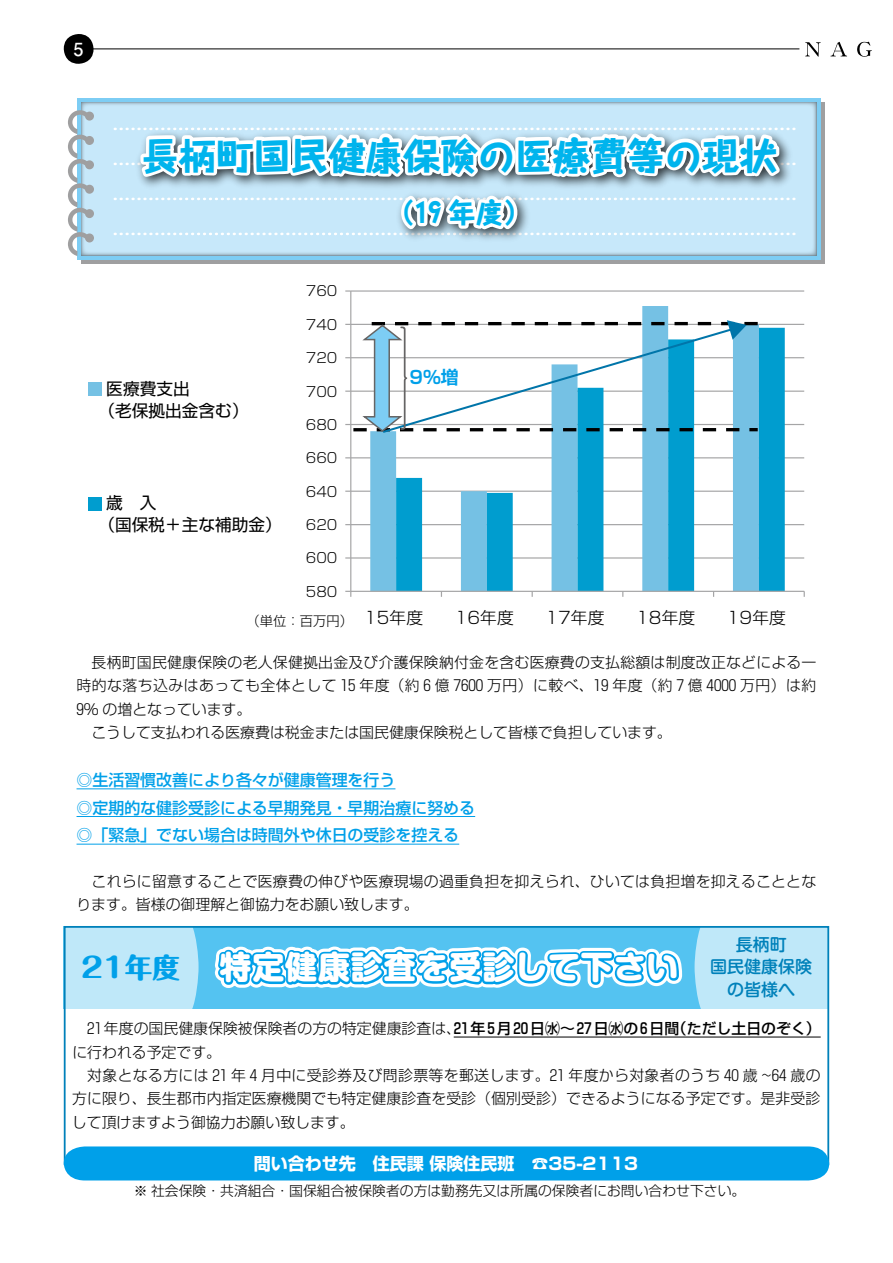
<style>
.page{position:relative;width:893px;height:1263px;background:#fff}
.page>*{position:absolute;margin:0;border:0;box-sizing:border-box;transform-origin:0 0}
.t1{font:800 37.35px "Taka Hand Std";color:#00a0e9}
.t2{font:800 31.95px "Shin M Go Pro";letter-spacing:.03em;color:#fff}
.t3{font:800 27.6px "Maru Fo Pro";color:#00a0e9}
.t4{font:800 27.45px "Taka Hand Std";color:#00a0e9}
.t5{font:700 18px "Futo Go B101 Pr 5";color:#fff}
.t6{font:700 17.85px "Shin Go Pr 5 De";color:#00a0e9}
.t7{font:700 16.95px "Shin Go Pr 5";color:#fff}
.t8{font:500 16.95px "Shin M Go Pro";color:#0081ba}
.t9{font:16.65px "Shin Go Pr 5";color:#000}
.t10{font:300 16.65px "Shin Go Pr 5";letter-spacing:.005em;color:#000}
.t11{font:500 15.9px/27.6px "Shin Go Pr 5";color:#00a0e9}
.t12{font:300 14.85px/23.4px "Shin Go Pr 5";letter-spacing:.005em;color:#000}
.t13{font:300 14.85px "Shin Go Pr 5";letter-spacing:.03em;color:#000}
.t14{font:500 14.85px "Shin Go Pr 5";color:#000}
.t15{font:300 13.8px "Shin Go Pr 5";color:#000}
.t16{font:300 13.35px "Shin Go Pr 5";color:#000}
.s1{font-family:"Hankaku Num Sgl";font-weight:400}
.s2{font-family:"Hankaku Num Sgm";font-weight:400}
</style>
<div class="page">
<hr style="left:89px;top:49px;width:710px;height:1px;background:#000">
<div style="left:64px;top:34px;width:30px;height:30px;background:#000;border-radius:50%"></div>
<svg style="left:805px;top:42px;width:67px;height:15px"></svg>
<svg style="left:206px;top:929px;width:481px;height:80px;background:#55c1f0"></svg>
<div style="left:67px;top:929px;width:132px;height:80px;background:#bfe8f9"></div>
<div style="left:695px;top:929px;width:131px;height:80px;background:#bfe8f9"></div>
<hr style="left:454px;top:1037px;width:367px;height:1px;background:#000">
<div style="left:64px;top:1146px;width:765px;height:34px;background:#00a0e9"></div>
<hr style="left:77px;top:789px;width:318px;height:1px;background:#00a0e9">
<hr style="left:77px;top:816px;width:398px;height:1px;background:#00a0e9">
<hr style="left:77px;top:844px;width:382px;height:1px;background:#00a0e9">
<hr style="left:351px;top:557px;width:453px;height:2px;background:#a5a5a6">
<hr style="left:351px;top:524px;width:453px;height:1px;background:#a5a5a6">
<hr style="left:351px;top:491px;width:453px;height:1px;background:#a5a5a6">
<hr style="left:351px;top:457px;width:453px;height:1px;background:#a5a5a6">
<hr style="left:351px;top:424px;width:453px;height:1px;background:#a5a5a6">
<hr style="left:351px;top:391px;width:453px;height:1px;background:#a5a5a6">
<hr style="left:351px;top:357px;width:453px;height:1px;background:#a5a5a6">
<hr style="left:351px;top:324px;width:453px;height:1px;background:#a5a5a6">
<hr style="left:351px;top:290px;width:453px;height:2px;background:#a5a5a6">
<svg style="left:370px;top:306px;width:389px;height:285px"></svg>
<svg style="left:396px;top:328px;width:389px;height:263px"></svg>
<hr style="left:350px;top:291px;width:1px;height:300px;background:#a5a5a6">
<hr style="left:351px;top:591px;width:453px;height:1px;background:#a5a5a6">
<div style="left:89px;top:382px;width:13px;height:14px;background:#75c1e4"></div>
<div style="left:89px;top:497px;width:13px;height:14px;background:#009dcf"></div>
<div style="left:82px;top:102px;width:743px;height:162px;background:#9f9fa0"></div>
<div style="left:77px;top:98px;width:744px;height:162px;background:#7dcdf4"></div>
<svg style="left:797px;top:102px;width:19px;height:153px;background:#c2e2f4"></svg>
<svg style="left:68px;top:102px;width:729px;height:154px;background:#cce4f0"></svg>
<svg style="left:345px;top:320px;width:413px;height:114px"></svg>
<p class="t5" style="left:74px;top:35px;width:12px">5</p>
<h1 class="t1" style="left:141px;top:129px;width:637px">長柄町国民健康保険の医療費等の現状</h1>
<h3 class="t4" style="left:387px;top:193px;width:146px">（19 年度(</h3>
<p class="t15" style="left:306px;top:280px;width:33px">760</p>
<p class="t15" style="left:306px;top:313px;width:33px">740</p>
<p class="t9" style="left:106px;top:375px;width:85px">医療費支出</p>
<p class="t9" style="left:98px;top:397px;width:152px">（老保拠出金含む(</p>
<p class="t9" style="left:106px;top:489px;width:52px">歳　入</p>
<p class="t9" style="left:98px;top:511px;width:185px">（国保税＋主な補助金(</p>
<p class="t15" style="left:306px;top:347px;width:33px">720</p>
<p class="t15" style="left:306px;top:380px;width:33px">700</p>
<p class="t15" style="left:306px;top:413px;width:33px">680</p>
<p class="t15" style="left:306px;top:447px;width:33px">660</p>
<p class="t15" style="left:306px;top:480px;width:33px">640</p>
<p class="t15" style="left:306px;top:513px;width:33px">620</p>
<p class="t15" style="left:306px;top:547px;width:33px">600</p>
<p class="t15" style="left:306px;top:580px;width:33px">580</p>
<p class="t16" style="left:246px;top:610px;width:108px">（単位：百万円(</p>
<p class="t6" style="left:409px;top:362px;width:51px">9％増</p>
<p class="t10" style="left:364px;top:604px;width:60px">15年度</p>
<p class="t10" style="left:455px;top:604px;width:60px">16年度</p>
<p class="t10" style="left:545px;top:604px;width:60px">17年度</p>
<p class="t10" style="left:636px;top:604px;width:60px">18年度</p>
<p class="t10" style="left:727px;top:604px;width:60px">19年度</p>
<p class="t12" style="left:92px;top:649px;width:726px">長柄町国民健康保険の老人保健拠出金及び介護保険納付金を含む医療費の支払総額は制度改正などによる一</p>
<p class="t13" style="left:77px;top:673px;width:741px">時的な落ち込みはあっても全体として <span class="s1">15</span> 年度（約 <span class="s1">6</span> 億 <span class="s1">7600</span> 万円）に較べ、<span class="s1">19</span> 年度（約 <span class="s1">7</span> 億 <span class="s1">4000</span> 万円）は約</p>
<p class="t12" style="left:77px;top:696px;width:176px"><span class="s1">9</span>% の増となっています。</p>
<p class="t12" style="left:91px;top:719px;width:582px">こうして支払われる医療費は税金または国民健康保険税として皆様で負担しています。</p>
<p class="t11" style="left:77px;top:764px;width:400px">◎生活習慣改善により各々が健康管理を行う<br>◎定期的な健診受診による早期発見・早期治療に努める◎「緊急」でない場合は時間外や休日の受診を控える</p>
<p class="t12" style="left:76px;top:868px;width:741px;text-indent:15px">これらに留意することで医療費の伸びや医療現場の過重負担を抑えられ、ひいては負担増を抑えることとなります。皆様の御理解と御協力をお願い致します。</p>
<h3 class="t3" style="left:81px;top:945px;width:101px">21年度</h3>
<p class="t8" style="left:736px;top:931px;width:53px">長柄町</p>
<h2 class="t2" style="left:220px;top:941px;width:594px">特定健康診査を受診して下さい <sup>国民健康保険</sup></h2>
<p class="t8" style="left:727px;top:976px;width:70px">の皆様へ</p>
<p class="t14" style="left:454px;top:1016px;width:227px"><span class="s2">21</span>年<span class="s2">5</span>月<span class="s2">20</span>日㈬〜<span class="s2">27</span>日㈬の<span class="s2">6</span>日間</p>
<p class="t14" style="left:672px;top:1016px;width:150px">（ただし土日のぞく(</p>
<p class="t12" style="left:72px;top:1015px;width:390px;text-indent:15px"><span class="s1">21</span>年度の国民健康保険被保険者の方の特定健康診査は、に行われる予定です。</p>
<p class="t12" style="left:72px;top:1062px;width:750px;text-align:justify;text-indent:15px">対象となる方には <span class="s1">21</span> 年 <span class="s1">4</span> 月中に受診券及び問診票等を郵送します。<span class="s1">21</span> 年度から対象者のうち <span class="s1">40</span> 歳 ~<span class="s1">64</span> 歳の方に限り、長生郡市内指定医療機関でも特定健康診査を受診（個別受診）できるようになる予定です。是非受診して頂けますよう御協力お願い致します。</p>
<p class="t7" style="left:532px;top:1150px;width:108px">☎35-2113</p>
<p class="t7" style="left:373px;top:1150px;width:143px">住民課保険住民班</p>
<p class="t7" style="left:254px;top:1150px;width:112px">問い合わせ先　</p>
<p class="t15" style="left:134px;top:1180px;width:613px">※ 社会保険・共済組合・国保組合被保険者の方は勤務先又は所属の保険者にお問い合わせ下さい。</p>
</div>
